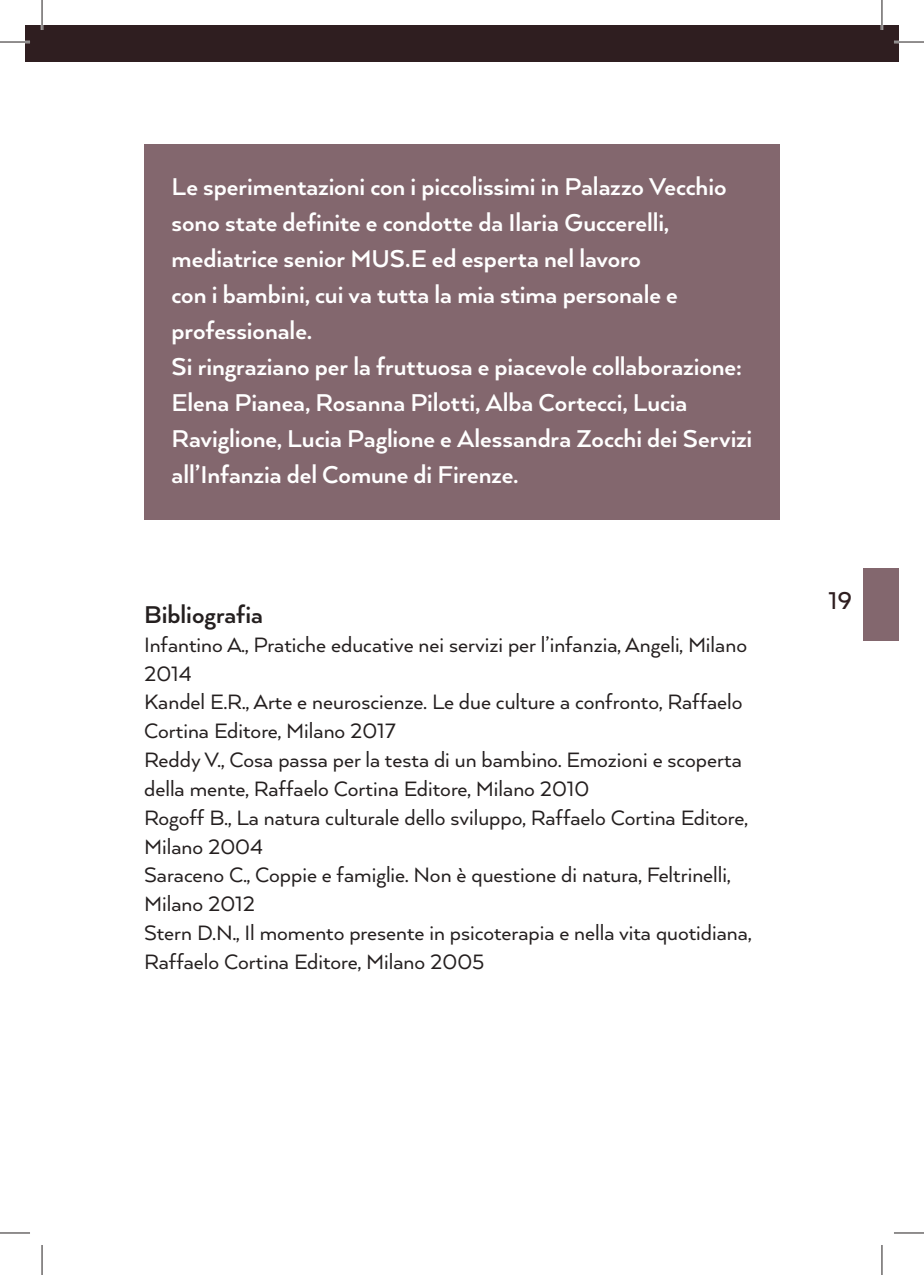
<style>
.page{position:relative;width:924px;height:1275px;background:#fff}
.page>*{position:absolute;margin:0;border:0;box-sizing:border-box;transform-origin:0 0}
.t1{font:700 28px/36px "Arquitecta";letter-spacing:-.005em;color:#fff}
.t2{font:700 28px "Arquitecta";color:#241f1f}
.t3{font:500 28px "Arquitecta";color:#2f1e20}
.t4{font:24px/28.8px "Arquitecta";color:#241f1f}
</style>
<div class="page">
<div style="left:25px;top:25px;width:873px;height:37px;background:#2f1e20"></div>
<div style="left:863px;top:568px;width:35px;height:72px;background:#83676e"></div>
<div style="left:144px;top:144px;width:635px;height:375px;background:#83676e"></div>
<hr style="left:0;top:41px;width:30px;height:2px;background:#fff">
<hr style="left:893px;top:41px;width:30px;height:2px;background:#fff">
<hr style="left:41px;top:0;width:2px;height:30px;background:#fff">
<hr style="left:880px;top:0;width:2px;height:30px;background:#fff">
<hr style="left:0;top:42px;width:30px;height:1px;background:#241f1f">
<hr style="left:893px;top:42px;width:30px;height:1px;background:#241f1f">
<hr style="left:0;top:1232px;width:30px;height:1px;background:#241f1f">
<hr style="left:893px;top:1232px;width:30px;height:1px;background:#241f1f">
<hr style="left:42px;top:0;width:1px;height:30px;background:#241f1f">
<hr style="left:42px;top:1245px;width:1px;height:30px;background:#241f1f">
<hr style="left:881px;top:0;width:1px;height:30px;background:#241f1f">
<hr style="left:881px;top:1245px;width:1px;height:30px;background:#241f1f">
<p class="t1" style="left:171px;top:167px;width:582px">Le sperimentazioni con i piccolissimi in Palazzo Vecchio sono state definite e condotte da Ilaria Guccerelli, mediatrice senior MUS.E ed esperta nel lavoro<br>con i bambini, cui va tutta la mia stima personale e professionale.<br>Si ringraziano per la fruttuosa e piacevole collaborazione:<br>Elena Pianea, Rosanna Pilotti, Alba Cortecci, Lucia Raviglione, Lucia Paglione e Alessandra Zocchi dei Servizi all’Infanzia del Comune di Firenze.</p>
<p class="t2" style="left:144px;top:597px;width:120px">Bibliografia</p>
<p class="t4" style="left:144px;top:629px;width:608px">Infantino A., Pratiche educative nei servizi per l’infanzia, Angeli, Milano 2014<br>Kandel E.R., Arte e neuroscienze. Le due culture a confronto, Raffaelo Cortina Editore, Milano 2017<br>Reddy V., Cosa passa per la testa di un bambino. Emozioni e scoperta della mente, Raffaelo Cortina Editore, Milano 2010<br>Rogoff B., La natura culturale dello sviluppo, Raffaelo Cortina Editore, Milano 2004<br>Saraceno C., Coppie e famiglie. Non è questione di natura, Feltrinelli, Milano 2012<br>Stern D.N., Il momento presente in psicoterapia e nella vita quotidiana, Raffaelo Cortina Editore, Milano 2005</p>
<p class="t3" style="left:828px;top:583px;width:25px">19</p>
</div>
